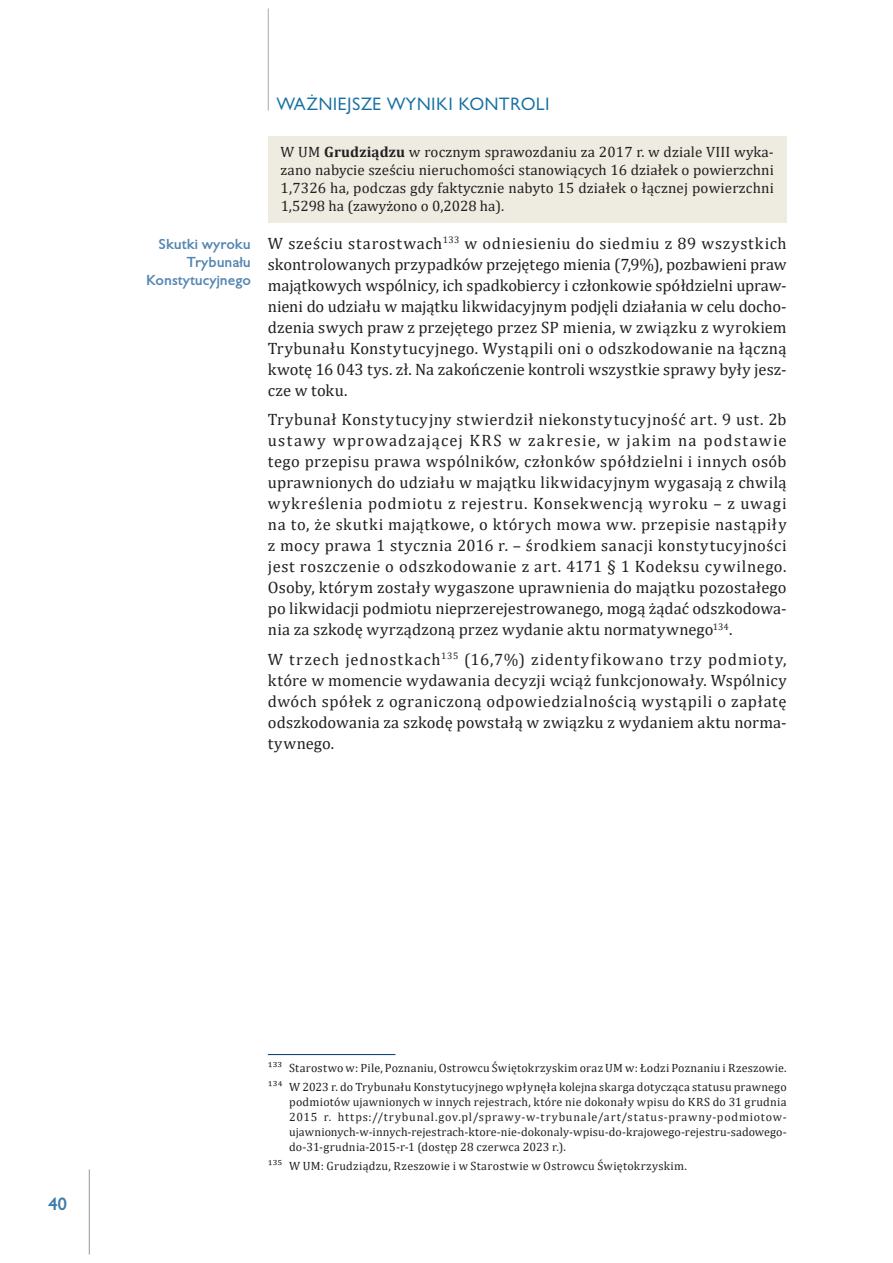
<style>
.page{position:relative;width:893px;height:1263px;background:#fff}
.page>*{position:absolute;margin:0;border:0;box-sizing:border-box;transform-origin:0 0}
.t1{font:16.5px/21px "Cambria";letter-spacing:.01em;color:#231f20;text-align:justify}
.t2{font:16.5px "Gilead TTEFN";letter-spacing:.05em;color:#156fa1}
.t3{font:700 16.5px "Gilead TTEFN";color:#3c7aaa}
.t4{font:15px/18px "Cambria";letter-spacing:.015em;color:#231f20;text-align:justify}
.t5{font:700 13.5px/18px "Gilead TTEFN";color:#5586b2;text-align:right}
.t6{font:12px/15px "Cambria";letter-spacing:.02em;color:#231f20}
.s1{font-weight:700}
</style>
<div class="page">
<hr style="left:268px;top:9px;width:1px;height:102px;background:#a8a9ad">
<hr style="left:89px;top:1169px;width:1px;height:85px;background:#939598">
<div style="left:268px;top:136px;width:519px;height:86px;background:#eeece1"></div>
<hr style="left:268px;top:1054px;width:127px;height:1px;background:#003667">
<p class="t5" style="left:146px;top:235px;width:106px">Skutki wyroku<br>Trybunału<br>Konstytucyjnego</p>
<p class="t2" style="left:276px;top:93px;width:275px">WAŻNIEJSZE WYNIKI KONTROLI</p>
<p class="t4" style="left:281px;top:142px;width:495px">W UM <span class="s1">Grudziądzu</span> w rocznym sprawozdaniu za 2017 r. w dziale VIII wyka&shy;zano nabycie sześciu nieruchomości stanowiących 16 działek o powierzchni 1,7326 ha, podczas gdy faktycznie nabyto 15 działek o łącznej powierzchni 1,5298 ha (zawyżono o 0,2028 ha).</p>
<p class="t1" style="left:268px;top:232px;width:520px">W sześciu starostwach<sup>133</sup> w odniesieniu do siedmiu z 89 wszystkich skontrolowanych przypadków przejętego mienia (7,9%), pozbawieni praw majątkowych wspólnicy, ich spadkobiercy i członkowie spółdzielni upraw&shy;nieni do udziału w majątku likwidacyjnym podjęli działania w celu docho&shy;dzenia swych praw z przejętego przez SP mienia, w związku z wyrokiem Trybunału Konstytucyjnego. Wystąpili oni o odszkodowanie na łączną kwotę 16 043 tys. zł. Na zakończenie kontroli wszystkie sprawy były jesz&shy;cze w toku.</p>
<p class="t1" style="left:268px;top:409px;width:520px">Trybunał Konstytucyjny stwierdził niekonstytucyjność art. 9 ust. 2b ustawy wprowadzającej KRS w zakresie, w jakim na podstawie tego przepisu prawa wspólników, członków spółdzielni i innych osób uprawnionych do udziału w majątku likwidacyjnym wygasają z chwilą wykreślenia podmiotu z rejestru. Konsekwencją wyroku – z uwagi na to, że skutki majątkowe, o których mowa ww. przepisie nastąpiły z mocy prawa 1 stycznia 2016 r. – środkiem sanacji konstytucyjności jest roszczenie o odszkodowanie z art. 4171 § 1 Kodeksu cywilnego.<br>Osoby, którym zostały wygaszone uprawnienia do majątku pozostałego po likwidacji podmiotu nieprzerejestrowanego, mogą żądać odszkodowa&shy;nia za szkodę wyrządzoną przez wydanie aktu normatywnego<sup>134</sup>.</p>
<p class="t1" style="left:268px;top:648px;width:520px">W trzech jednostkach<sup>135</sup> (16,7%) zidentyfikowano trzy podmioty, które w momencie wydawania decyzji wciąż funkcjonowały. Wspólnicy dwóch spółek z ograniczoną odpowiedzialnością wystąpili o zapłatę odszkodowania za szkodę powstałą w związku z wydaniem aktu norma&shy;tywnego.</p>
<p class="t3" style="left:48px;top:1193px;width:20px">40</p>
<p class="t6" style="left:268px;top:1058px;width:520px;line-height:19.2px">133 Starostwo w: Pile, Poznaniu, Ostrowcu Świętokrzyskim oraz UM w: Łodzi Poznaniu i Rzeszowie.<br>134 W 2023 r. do Trybunału Konstytucyjnego wpłynęła kolejna skarga dotycząca statusu prawnego</p>
<p class="t6" style="left:289px;top:1094px;width:499px;text-align:justify">podmiotów ujawnionych w innych rejestrach, które nie dokonały wpisu do KRS do 31 grudnia 2015 r. https://trybunal.gov.pl/sprawy-w-trybunale/art/status-prawny-podmiotow&shy;ujawnionych-w-innych-rejestrach-ktore-nie-dokonaly-wpisu-do-krajowego-rejestru-sadowego&shy;do-31-grudnia-2015-r-1 (dostęp 28 czerwca 2023 r.).</p>
<p class="t6" style="left:268px;top:1158px;width:421px">135 W UM: Grudziądzu, Rzeszowie i w Starostwie w Ostrowcu Świętokrzyskim.</p>
</div>
